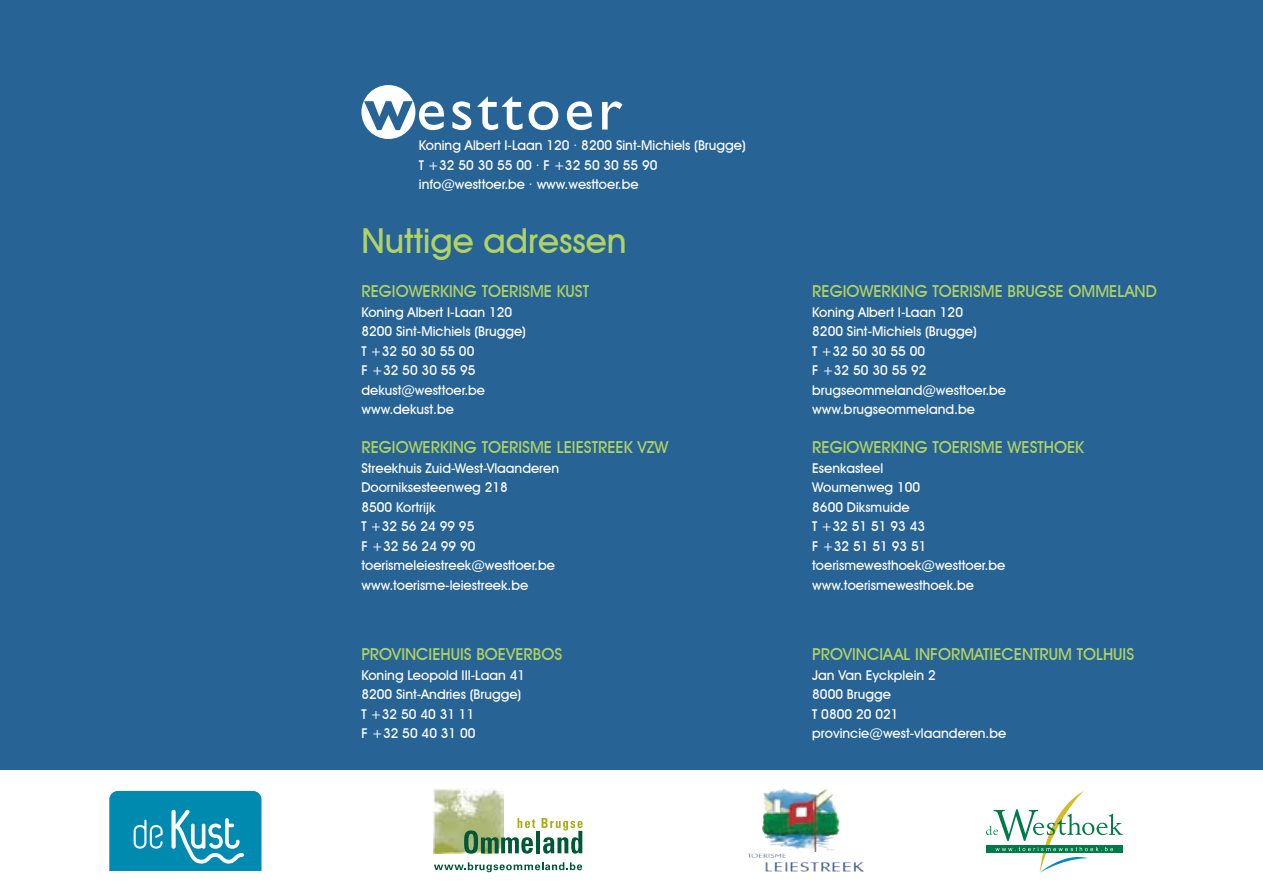
<style>
.page{position:relative;width:1263px;height:893px;background:#fff}
.page>*{position:absolute;margin:0;border:0;box-sizing:border-box;transform-origin:0 0}
.t1{font:500 34.5px "Avant Garde IT Cby BT";color:#b0d363}
.t2{font:500 16.5px "Avant Garde IT Cby BT";color:#b0d363}
.t3{font:500 13.5px/19.5px "Avant Garde IT Cby BT";color:#fff}
</style>
<div class="page">
<div style="left:0;top:0;width:1263px;height:770px;background:#276395"></div>
<svg style="left:109px;top:791px;width:152px;height:80px;background:#1d97b9"></svg>
<img style="left:433px;top:788px;width:70px;height:66px">
<svg style="left:464px;top:818px;width:71px;height:36px"></svg>
<hr style="left:536px;top:831px;width:4px;height:22px;background:#005837">
<svg style="left:542px;top:818px;width:41px;height:36px"></svg>
<svg style="left:434px;top:862px;width:148px;height:10px"></svg>
<svg style="left:986px;top:791px;width:136px;height:82px"></svg>
<svg style="left:776px;top:788px;width:8px;height:4px"></svg>
<svg style="left:361px;top:85px;width:83px;height:54px"></svg>
<svg style="left:452px;top:101px;width:19px;height:29px"></svg>
<svg style="left:477px;top:96px;width:45px;height:34px"></svg>
<svg style="left:529px;top:101px;width:29px;height:29px"></svg>
<svg style="left:567px;top:101px;width:25px;height:29px"></svg>
<svg style="left:602px;top:101px;width:20px;height:29px"></svg>
<p class="t3" style="left:419px;top:136px;width:328px">Koning Albert I-Laan 120 · 8200 Sint-Michiels (Brugge)<br>T +32 50 30 55 00 · F +32 50 30 55 90 info@westtoer.be · www.westtoer.be</p>
<h1 class="t1" style="left:361px;top:220px;width:267px">Nuttige adressen</h1>
<p class="t2" style="left:361px;top:282px;width:59px">Regiowerk</p>
<p class="t2" style="left:449px;top:282px;width:84px">ing Toerisme</p>
<p class="t2" style="left:557px;top:282px;width:34px">Kust</p>
<p class="t3" style="left:361px;top:302px;width:166px">Koning Albert I-Laan 120<br>8200 Sint-Michiels (Brugge)<br>T +32 50 30 55 00<br>F +32 50 30 55 95 dekust@westtoer.be www.dekust.be</p>
<p class="t2" style="left:361px;top:438px;width:59px">Regiowerk</p>
<p class="t2" style="left:449px;top:438px;width:84px">ing Toerisme</p>
<p class="t2" style="left:557px;top:438px;width:51px">Leiestreek</p>
<p class="t2" style="left:637px;top:438px;width:12px">vzw</p>
<p class="t3" style="left:361px;top:458px;width:199px">Streekhuis Zuid-West-Vlaanderen<br>Doorniksesteenweg 218<br>8500 Kortrijk<br>T +32 56 24 99 95<br>F +32 56 24 99 90 toerismeleiestreek@westtoer.be www.toerisme-leiestreek.be</p>
<p class="t2" style="left:361px;top:644px;width:146px">Provinciehuis Boeverb</p>
<p class="t2" style="left:541px;top:644px;width:21px">os</p>
<p class="t3" style="left:361px;top:665px;width:165px">Koning Leopold III-Laan 41<br>8200 Sint-Andries (Brugge)<br>T +32 50 40 31 11<br>F +32 50 40 31 00</p>
<p class="t2" style="left:812px;top:282px;width:59px">Regiowerk</p>
<p class="t2" style="left:900px;top:282px;width:84px">ing Toerisme</p>
<p class="t2" style="left:1008px;top:282px;width:38px">Brugse</p>
<p class="t2" style="left:1068px;top:282px;width:12px">Ommela</p>
<p class="t2" style="left:1134px;top:282px;width:24px">nd</p>
<p class="t3" style="left:812px;top:302px;width:195px">Koning Albert I-Laan 120<br>8200 Sint-Michiels (Brugge)<br>T +32 50 30 55 00<br>F +32 50 30 55 92 brugseommeland@westtoer.be www.brugseommeland.be</p>
<p class="t2" style="left:812px;top:438px;width:59px">Regiowerk</p>
<p class="t2" style="left:900px;top:438px;width:84px">ing Toerisme</p>
<p class="t2" style="left:1008px;top:438px;width:69px">Westhoek</p>
<p class="t3" style="left:812px;top:458px;width:194px">Esenkasteel<br>Woumenweg 100<br>8600 Diksmuide<br>T +32 51 51 93 43<br>F +32 51 51 93 51 toerismewesthoek@westtoer.be www.toerismewesthoek.be</p>
<p class="t2" style="left:812px;top:644px;width:82px">Provinciaal</p>
<p class="t2" style="left:915px;top:644px;width:48px">Informa</p>
<p class="t2" style="left:983px;top:644px;width:151px">tiece ntrum Tolhuis</p>
<p class="t3" style="left:812px;top:665px;width:196px">Jan Van Eyckplein 2<br>8000 Brugge<br>T 0800 20 021 provincie@west-vlaanderen.be</p>
</div>
